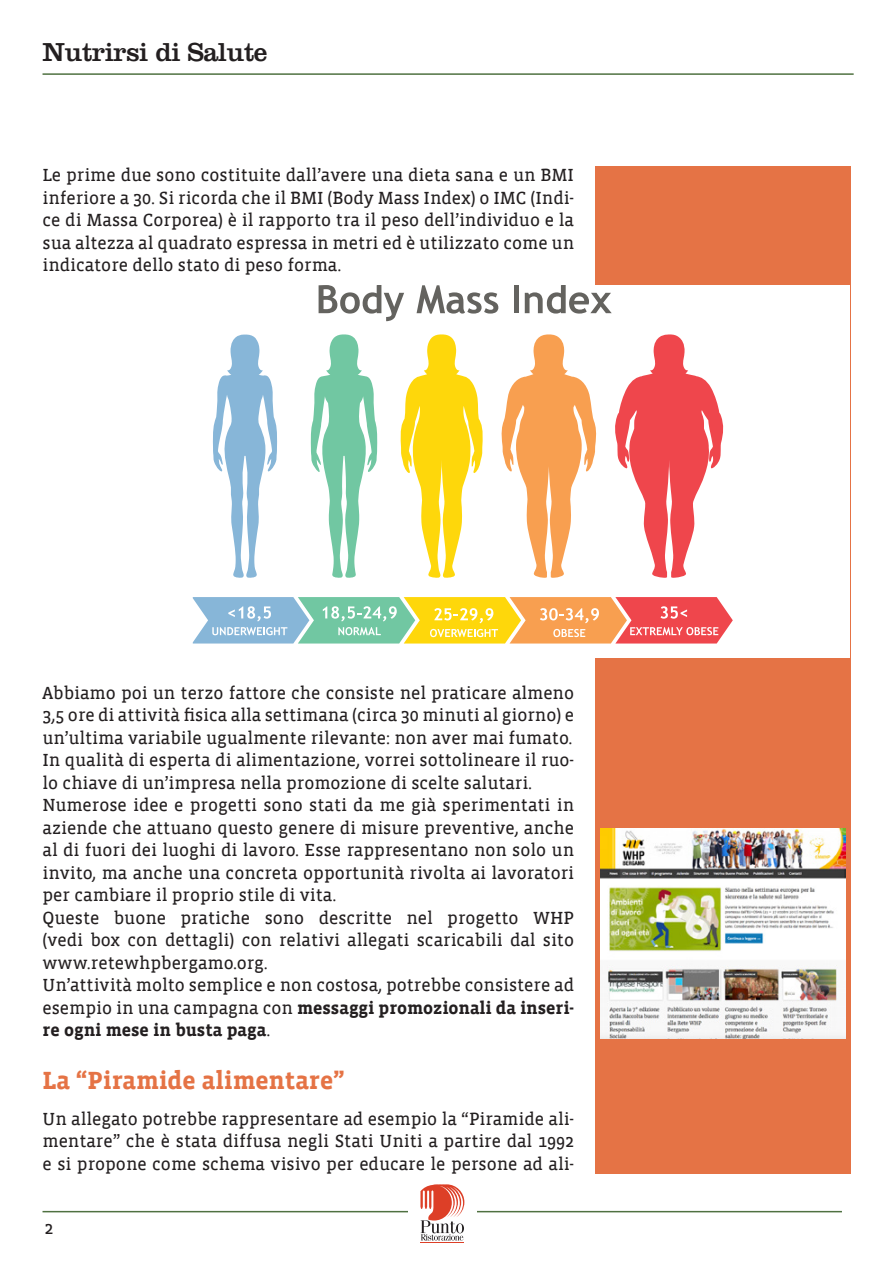
<style>
.page{position:relative;width:893px;height:1263px;background:#fff}
.page>*{position:absolute;margin:0;border:0;box-sizing:border-box;transform-origin:0 0}
.t1{font:27px "Clarendon";letter-spacing:-.02em;color:#231f20}
.Domande{font:700 25.5px "Vista Slab";color:#e57345}
.Testo{font:18px/22.5px "Vista Slab Reg";color:#231f20;text-align:justify}
.s1{font-family:"Vista Slab";font-weight:700}
</style>
<div class="page">
<hr style="left:43px;top:1211px;width:799px;height:1px;background:#4f7141">
<hr style="left:43px;top:73px;width:811px;height:2px;background:#4f7141">
<div style="left:408px;top:1182px;width:68px;height:60px;background:#fff"></div>
<hr style="left:421px;top:1242px;width:43px;height:1px;background:#dd3f27">
<svg style="left:420px;top:1184px;width:44px;height:56px"></svg>
<div style="left:595px;top:166px;width:255px;height:1008px;background:#e57345"></div>
<div style="left:43px;top:286px;width:807px;height:372px;background:#fff"></div>
<svg style="left:213px;top:334px;width:64px;height:244px"></svg>
<svg style="left:311px;top:334px;width:66px;height:244px"></svg>
<svg style="left:400px;top:334px;width:83px;height:244px"></svg>
<svg style="left:501px;top:334px;width:96px;height:244px"></svg>
<svg style="left:615px;top:334px;width:109px;height:244px"></svg>
<svg style="left:319px;top:286px;width:85px;height:35px"></svg>
<svg style="left:417px;top:286px;width:81px;height:28px"></svg>
<div style="left:514px;top:286px;width:5px;height:27px;background:#64635f"></div>
<svg style="left:525px;top:286px;width:87px;height:28px"></svg>
<svg style="left:193px;top:597px;width:540px;height:46px;background:#cfb283"></svg>
<img style="left:600px;top:828px;width:245px;height:211px">
<h1 class="t1" style="left:43px;top:36px;width:226px">Nutrirsi di Salute</h1>
<p class="Testo" style="left:43px;top:164px;width:533px">Le prime due sono costituite dall’avere una dieta sana e un BMI inferiore a 30. Si ricorda che il BMI (Body Mass Index) o IMC (Indi&shy;ce di Massa Corporea) è il rapporto tra il peso dell’individuo e la sua altezza al quadrato espressa in metri ed è utilizzato come un indicatore dello stato di peso forma.</p>
<p class="Testo" style="left:43px;top:682px;width:533px">Abbiamo poi un terzo fattore che consiste nel praticare almeno 3,5 ore di attività fisica alla settimana (circa 30 minuti al giorno) e un’ultima variabile ugualmente rilevante: non aver mai fumato.</p>
<p class="Testo" style="left:43px;top:749px;width:533px">In qualità di esperta di alimentazione, vorrei sottolineare il ruo&shy;lo chiave di un’impresa nella promozione di scelte salutari.</p>
<p class="Testo" style="left:43px;top:794px;width:533px">Numerose idee e progetti sono stati da me già sperimentati in aziende che attuano questo genere di misure preventive, anche al di fuori dei luoghi di lavoro. Esse rappresentano non solo un invito, ma anche una concreta opportunità rivolta ai lavoratori per cambiare il proprio stile di vita.</p>
<p class="Testo" style="left:43px;top:907px;width:533px">Queste buone pratiche sono descritte nel progetto WHP (vedi box con dettagli) con relativi allegati scaricabili dal sito www.retewhpbergamo.org.</p>
<p class="Testo" style="left:43px;top:974px;width:533px">Un’attività molto semplice e non costosa, potrebbe consistere ad esempio in una campagna con <span class="s1">messaggi promozionali da inseri&shy;re ogni mese in busta paga</span>.</p>
<p class="Domande" style="left:43px;top:1068px;width:303px">La “Piramide alimentare”</p>
<p class="Testo" style="left:43px;top:1108px;width:533px">Un allegato potrebbe rappresentare ad esempio la “Piramide ali&shy;mentare” che è stata diffusa negli Stati Uniti a partire dal 1992 e si propone come schema visivo per educare le persone ad ali-</p>
<p class="Testo" style="left:45px;top:1217px;width:11px">2</p>
</div>
